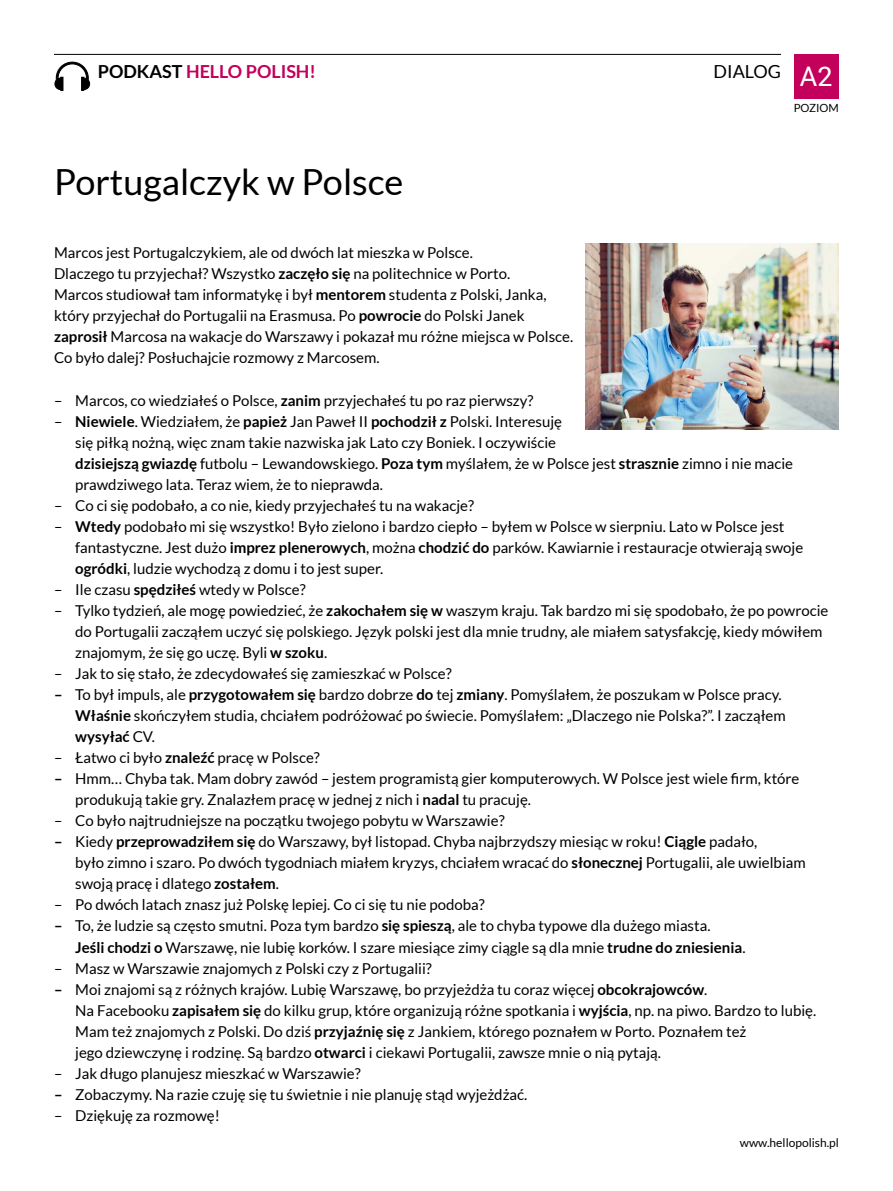
<style>
.page{position:relative;width:893px;height:1191px;background:#fff}
.page>*{position:absolute;margin:0;border:0;box-sizing:border-box;transform-origin:0 0}
.h_tekst{font:36px "Lato";color:#000}
.t1{font:27px "Roboto";color:#fff}
.t2{font:700 18px "Lato";color:#c3005c}
.t3{font:18px "Lato";color:#000}
.dialog{font:15px/21px "Lato";color:#000}
.body{font:15px/21px "Lato";color:#000}
.t4{font:12px "Lato";color:#000}
.t5{font:11.25px "Lato";color:#000}
.s1{color:#000}
.s2{font-weight:700}
</style>
<div class="page">
<hr style="left:54px;top:54px;width:727px;height:1px;background:#000">
<div style="left:794px;top:54px;width:45px;height:45px;background:#c3005c"></div>
<svg style="left:54px;top:61px;width:36px;height:30px"></svg>
<img style="left:586px;top:244px;width:253px;height:185px">
<p class="t3" style="left:714px;top:61px;width:69px">DIALOG</p>
<p class="t2" style="left:98px;top:61px;width:220px"><span class="s1">PODKAST</span> HELLO POLISH!</p>
<p class="t1" style="left:800px;top:58px;width:34px">A2</p>
<p class="t5" style="left:794px;top:101px;width:47px">POZIOM</p>
<p class="h_tekst" style="left:54px;top:161px;width:351px">Portugalczyk w Polsce</p>
<p class="body" style="left:54px;top:242px;width:521px">Marcos jest Portugalczykiem, ale od dwóch lat mieszka w Polsce.<br>Dlaczego tu przyjechał? Wszystko <span class="s2">zaczęło się</span> na politechnice w Porto.<br>Marcos studiował tam informatykę i był <span class="s2">mentorem</span> studenta z Polski, Janka, który przyjechał do Portugalii na Erasmusa. Po <span class="s2">powrocie</span> do Polski Janek <span class="s2">zaprosił</span> Marcosa na wakacje do Warszawy i pokazał mu różne miejsca w Polsce.<br>Co było dalej? Posłuchajcie rozmowy z Marcosem.</p>
<p class="dialog" style="left:54px;top:390px;width:481px">– Marcos, co wiedziałeś o Polsce, <span class="s2">zanim</span> przyjechałeś tu po raz pierwszy?</p>
<p class="dialog" style="left:75px;top:411px;width:719px;text-indent:-21px">– <span class="s2">Niewiele</span>. Wiedziałem, że <span class="s2">papież</span> Jan Paweł II <span class="s2">pochodził z</span> Polski. Interesuję<br>się piłką nożną, więc znam takie nazwiska jak Lato czy Boniek. I oczywiście<br><span class="s2">dzisiejszą gwiazdę</span> futbolu – Lewandowskiego. <span class="s2">Poza tym</span> myślałem, że w Polsce jest <span class="s2">strasznie</span> zimno i nie macie prawdziwego lata. Teraz wiem, że to nieprawda.</p>
<p class="dialog" style="left:54px;top:495px;width:422px">– Co ci się podobało, a co nie, kiedy przyjechałeś tu na wakacje?</p>
<p class="dialog" style="left:75px;top:516px;width:729px;text-indent:-21px">– <span class="s2">Wtedy</span> podobało mi się wszystko! Było zielono i bardzo ciepło – byłem w Polsce w sierpniu. Lato w Polsce jest fantastyczne. Jest dużo <span class="s2">imprez plenerowych</span>, można <span class="s2">chodzić do</span> parków. Kawiarnie i restauracje otwierają swoje <span class="s2">ogródki</span>, ludzie wychodzą z domu i to jest super.</p>
<p class="dialog" style="left:54px;top:579px;width:253px">– Ile czasu <span class="s2">spędziłeś</span> wtedy w Polsce?</p>
<p class="dialog" style="left:75px;top:600px;width:755px;text-indent:-21px">– Tylko tydzień, ale mogę powiedzieć, że <span class="s2">zakochałem się w</span> waszym kraju. Tak bardzo mi się spodobało, że po powrocie do Portugalii zacząłem uczyć się polskiego. Język polski jest dla mnie trudny, ale miałem satysfakcję, kiedy mówiłem znajomym, że się go uczę. Byli <span class="s2">w szoku</span>.</p>
<p class="dialog" style="left:54px;top:663px;width:399px">– Jak to się stało, że zdecydowałeś się zamieszkać w Polsce?</p>
<p class="dialog" style="left:75px;top:684px;width:712px;text-indent:-21px"><span class="s2">–</span> To był impuls, ale <span class="s2">przygotowałem się</span> bardzo dobrze <span class="s2">do</span> tej <span class="s2">zmiany</span>. Pomyślałem, że poszukam w Polsce pracy.<br><span class="s2">Właśnie</span> skończyłem studia, chciałem podróżować po świecie. Pomyślałem: „Dlaczego nie Polska?”. I zacząłem <span class="s2">wysyłać</span> CV.</p>
<p class="dialog" style="left:54px;top:747px;width:267px">– Łatwo ci było <span class="s2">znaleźć</span> pracę w Polsce?</p>
<p class="dialog" style="left:75px;top:768px;width:726px;text-indent:-21px"><span class="s2">–</span> Hmm… Chyba tak. Mam dobry zawód – jestem programistą gier komputerowych. W Polsce jest wiele firm, które produkują takie gry. Znalazłem pracę w jednej z nich i <span class="s2">nadal</span> tu pracuję.</p>
<p class="dialog" style="left:54px;top:810px;width:452px">– Co było najtrudniejsze na początku twojego pobytu w Warszawie?</p>
<p class="dialog" style="left:75px;top:831px;width:732px;text-indent:-21px"><span class="s2">–</span> Kiedy <span class="s2">przeprowadziłem się</span> do Warszawy, był listopad. Chyba najbrzydszy miesiąc w roku! <span class="s2">Ciągle</span> padało,<br>było zimno i szaro. Po dwóch tygodniach miałem kryzys, chciałem wracać do <span class="s2">słonecznej</span> Portugalii, ale uwielbiam swoją pracę i dlatego <span class="s2">zostałem</span>.</p>
<p class="dialog" style="left:54px;top:894px;width:432px">– Po dwóch latach znasz już Polskę lepiej. Co ci się tu nie podoba?</p>
<p class="dialog" style="left:75px;top:914px;width:672px;line-height:21.6px;text-indent:-21px"><span class="s2">–</span> To, że ludzie są często smutni. Poza tym bardzo <span class="s2">się spieszą</span>, ale to chyba typowe dla dużego miasta.<br><span class="s2">Jeśli chodzi o</span> Warszawę, nie lubię korków. I szare miesiące zimy ciągle są dla mnie <span class="s2">trudne do zniesienia</span>.</p>
<p class="dialog" style="left:54px;top:957px;width:379px">– Masz w Warszawie znajomych z Polski czy z Portugalii?</p>
<p class="dialog" style="left:75px;top:978px;width:742px;text-indent:-21px"><span class="s2">–</span> Moi znajomi są z różnych krajów. Lubię Warszawę, bo przyjeżdża tu coraz więcej <span class="s2">obcokrajowców</span>.<br>Na Facebooku <span class="s2">zapisałem się</span> do kilku grup, które organizują różne spotkania i <span class="s2">wyjścia</span>, np. na piwo. Bardzo to lubię.<br>Mam też znajomych z Polski. Do dziś <span class="s2">przyjaźnię się</span> z Jankiem, którego poznałem w Porto. Poznałem też<br>jego dziewczynę i rodzinę. Są bardzo <span class="s2">otwarci</span> i ciekawi Portugalii, zawsze mnie o nią pytają.</p>
<p class="dialog" style="left:54px;top:1063px;width:308px">– Jak długo planujesz mieszkać w Warszawie?</p>
<p class="dialog" style="left:54px;top:1084px;width:475px"><span class="s2">–</span> Zobaczymy. Na razie czuję się tu świetnie i nie planuję stąd wyjeżdżać.</p>
<p class="dialog" style="left:54px;top:1105px;width:167px">– Dziękuję za rozmowę!</p>
<p class="t4" style="left:740px;top:1135px;width:101px">www.hellopolish.pl</p>
</div>
